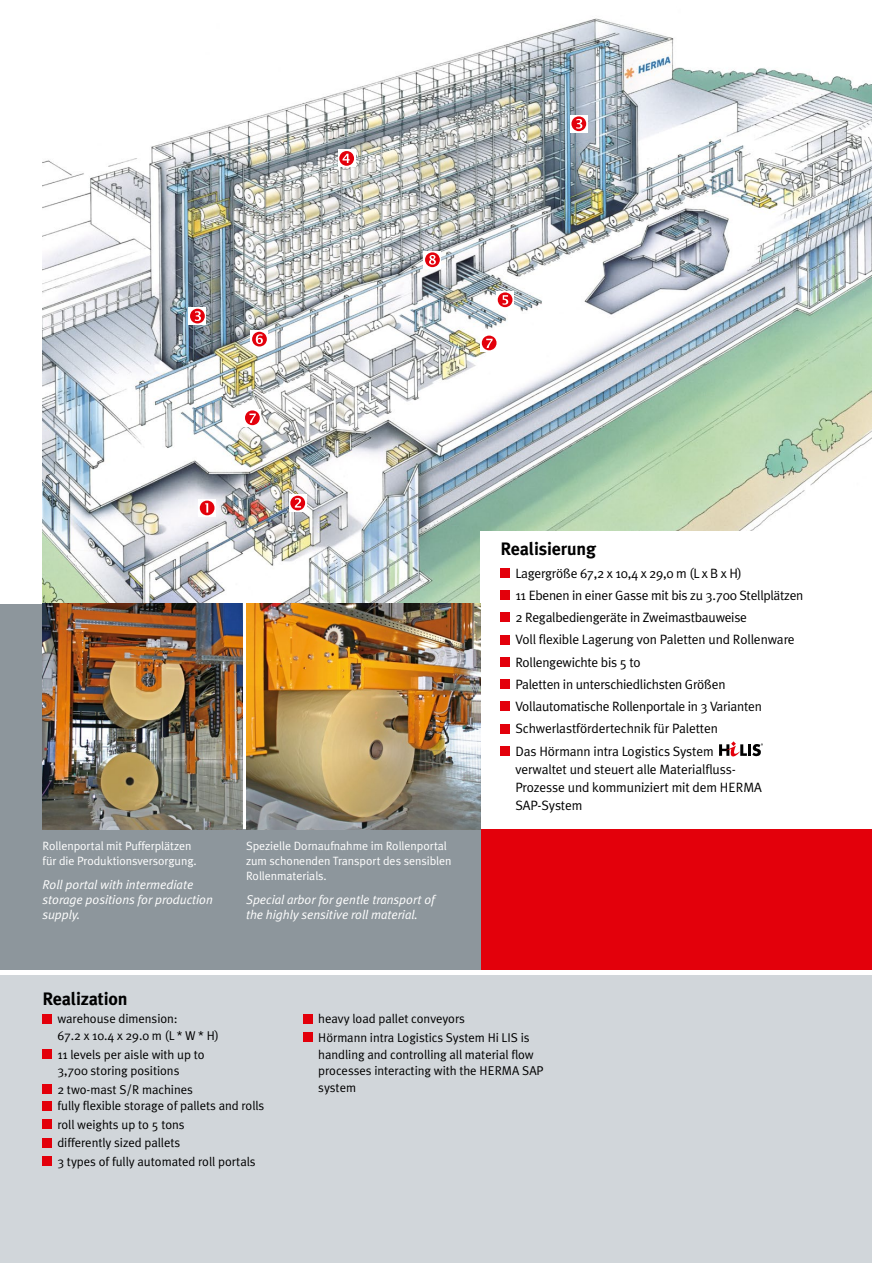
<style>
.page{position:relative;width:872px;height:1263px;background:#fff}
.page>*{position:absolute;margin:0;border:0;box-sizing:border-box;transform-origin:0 0}
.t1{font:700 18px "Meta Plus";letter-spacing:-.01em;color:#000}
.t2{font:13.5px/22.2px "Meta Plus Normal";letter-spacing:-.02em;color:#000}
.t3{font:12.75px/16.5px "Meta Plus Normal";letter-spacing:-.005em;color:#000}
.t4{font:italic 12.75px/15px "Meta Plus Normal";letter-spacing:-.005em;color:#fff}
.t5{font:12px/15px "Meta Plus Normal";letter-spacing:-.005em;color:#fff}
</style>
<div class="page">
<img style="left:43px;top:18px;width:829px;height:586px">
<div style="left:0;top:976px;width:872px;height:287px;background:#d1d6da"></div>
<div style="left:480px;top:531px;width:392px;height:438px;background:#e3000b"></div>
<div style="left:0;top:829px;width:480px;height:140px;background:#8d969c"></div>
<div style="left:0;top:604px;width:43px;height:365px;background:#8d969c"></div>
<div style="left:43px;top:1014px;width:9px;height:9px;background:#e3000b"></div>
<div style="left:43px;top:1049px;width:9px;height:9px;background:#e3000b"></div>
<div style="left:43px;top:1084px;width:9px;height:10px;background:#e3000b"></div>
<div style="left:43px;top:1101px;width:9px;height:9px;background:#e3000b"></div>
<div style="left:43px;top:1119px;width:9px;height:10px;background:#e3000b"></div>
<div style="left:43px;top:1138px;width:9px;height:9px;background:#e3000b"></div>
<div style="left:43px;top:1157px;width:9px;height:9px;background:#e3000b"></div>
<div style="left:303px;top:1014px;width:10px;height:9px;background:#e3000b"></div>
<div style="left:303px;top:1033px;width:10px;height:9px;background:#e3000b"></div>
<div style="left:480px;top:531px;width:392px;height:298px;background:#fff"></div>
<img style="left:43px;top:604px;width:199px;height:225px">
<img style="left:247px;top:604px;width:233px;height:225px">
<svg style="left:199px;top:499px;width:17px;height:17px"></svg>
<svg style="left:200px;top:501px;width:14px;height:14px"></svg>
<svg style="left:289px;top:495px;width:17px;height:17px"></svg>
<svg style="left:290px;top:496px;width:15px;height:14px"></svg>
<svg style="left:189px;top:308px;width:17px;height:17px"></svg>
<svg style="left:190px;top:309px;width:15px;height:14px"></svg>
<div style="left:570px;top:115px;width:17px;height:17px;background:#fff"></div>
<svg style="left:571px;top:116px;width:15px;height:15px"></svg>
<div style="left:338px;top:150px;width:17px;height:17px;background:#fff"></div>
<svg style="left:339px;top:151px;width:15px;height:15px"></svg>
<svg style="left:496px;top:291px;width:17px;height:17px"></svg>
<svg style="left:498px;top:292px;width:14px;height:15px"></svg>
<svg style="left:251px;top:331px;width:17px;height:17px"></svg>
<svg style="left:252px;top:332px;width:15px;height:14px"></svg>
<div style="left:244px;top:409px;width:17px;height:17px;background:#fff"></div>
<svg style="left:245px;top:410px;width:15px;height:15px"></svg>
<svg style="left:480px;top:334px;width:17px;height:17px"></svg>
<svg style="left:482px;top:336px;width:14px;height:14px"></svg>
<div style="left:424px;top:251px;width:17px;height:17px;background:#fff"></div>
<svg style="left:425px;top:252px;width:15px;height:15px"></svg>
<div style="left:500px;top:568px;width:10px;height:9px;background:#e3000b"></div>
<div style="left:500px;top:590px;width:10px;height:10px;background:#e3000b"></div>
<div style="left:500px;top:613px;width:10px;height:9px;background:#e3000b"></div>
<div style="left:500px;top:635px;width:10px;height:9px;background:#e3000b"></div>
<div style="left:500px;top:657px;width:10px;height:10px;background:#e3000b"></div>
<div style="left:500px;top:679px;width:10px;height:10px;background:#e3000b"></div>
<div style="left:500px;top:702px;width:10px;height:9px;background:#e3000b"></div>
<div style="left:500px;top:724px;width:10px;height:9px;background:#e3000b"></div>
<div style="left:500px;top:746px;width:10px;height:10px;background:#e3000b"></div>
<svg style="left:719px;top:741px;width:44px;height:16px"></svg>
<p class="t5" style="left:43px;top:839px;width:156px">Rollenportal mit Pufferplätzen für die Produktionsversorgung.</p>
<p class="t4" style="left:43px;top:877px;width:172px">Roll portal with intermediate storage positions for production supply.</p>
<p class="t5" style="left:246px;top:839px;width:207px">Spezielle Dornaufnahme im Rollenportal zum schonenden Transport des sensiblen<br>Rollenmaterials.</p>
<p class="t4" style="left:246px;top:892px;width:190px">Special arbor for gentle transport of the highly sensitive roll material.</p>
<h1 class="t1" style="left:500px;top:539px;width:97px">Realisierung</h1>
<p class="t2" style="left:515px;top:562px;width:289px">Lagergröße 67,2 x 10,4 x 29,0 m (L x B x H)<br>11 Ebenen in einer Gasse mit bis zu 3.700 Stellplätzen 2 Regalbediengeräte in Zweimastbauweise<br>Voll flexible Lagerung von Paletten und Rollenware Rollengewichte bis 5 to<br>Paletten in unterschiedlichsten Größen Vollautomatische Rollenportale in 3 Varianten Schwerlastfördertechnik für Paletten<br>Das Hörmann intra Logistics System</p>
<p class="t2" style="left:515px;top:760px;width:248px;line-height:18px">verwaltet und steuert alle Materialfluss-<br>Prozesse und kommuniziert mit dem HERMA<br>SAP-System</p>
<h1 class="t1" style="left:42px;top:988px;width:87px">Realization</h1>
<p class="t3" style="left:57px;top:1010px;width:163px">warehouse dimension:<br>67.2 x 10.4 x 29.0 m (L * W * H)</p>
<p class="t3" style="left:57px;top:1046px;width:149px">11 levels per aisle with up to<br>3,700 storing positions</p>
<p class="t3" style="left:57px;top:1081px;width:208px">2 two-mast S/R machines<br>fully flexible storage of pallets and rolls</p>
<p class="t3" style="left:57px;top:1115px;width:200px;line-height:18.6px">roll weights up to 5 tons<br>differently sized pallets<br>3 types of fully automated roll portals</p>
<p class="t3" style="left:318px;top:1009px;width:213px;line-height:18.6px">heavy load pallet conveyors<br>Hörmann intra Logistics System Hi LIS is</p>
<p class="t3" style="left:318px;top:1046px;width:227px">handling and controlling all material flow processes interacting with the HERMA SAP system</p>
</div>
